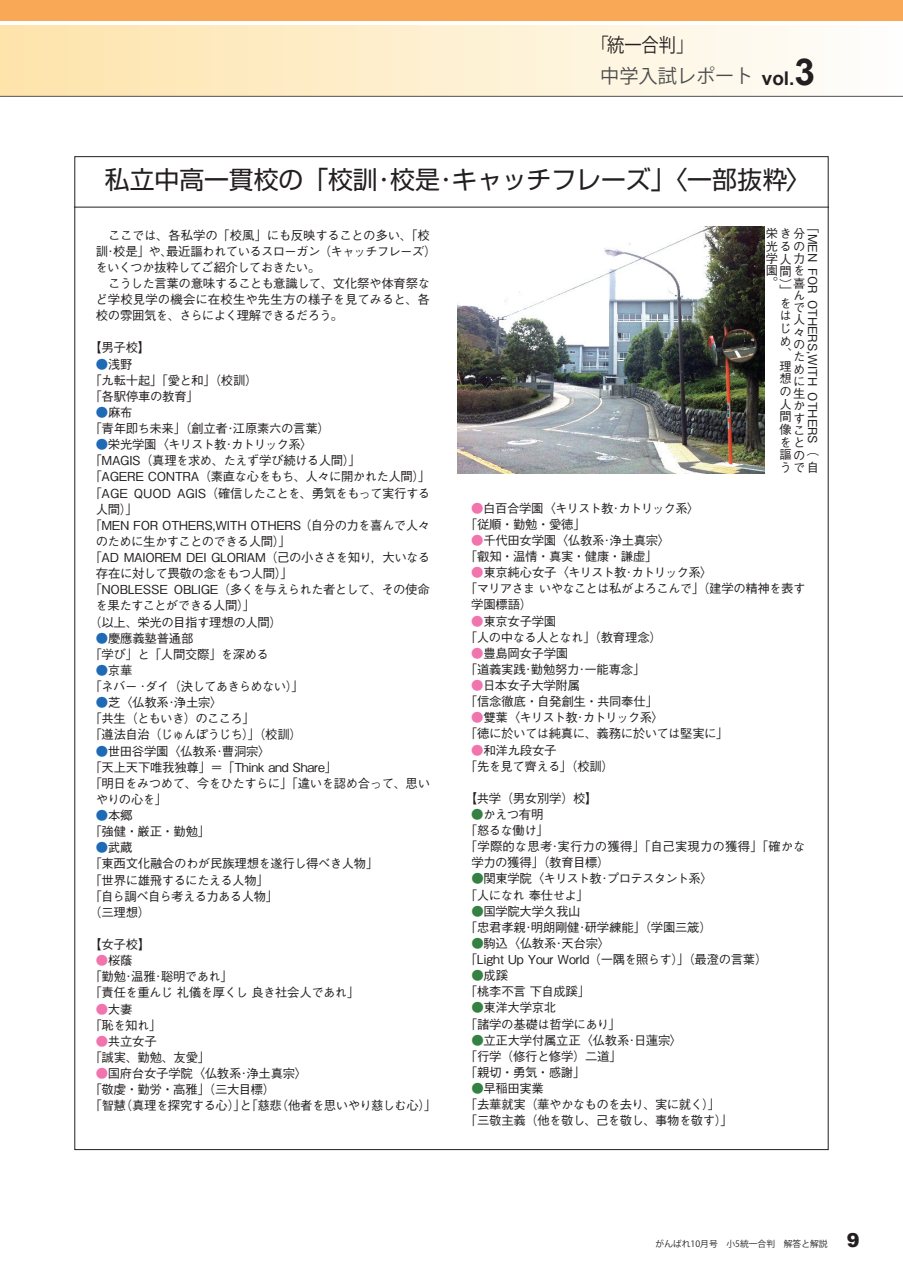
<style>
.page{position:relative;width:903px;height:1275px;background:#fff}
.page>*{position:absolute;margin:0;border:0;box-sizing:border-box;transform-origin:0 0}
.t1{font:24.85px "Shin Go Pro";color:#231f20}
.t2{font:19.25px "Shin Go Pr 5 De Bold 83 pv RKSJ H";color:#4b4c4d}
.t3{font:19.25px "Gothic MB101 Pr 5 Bold 83 pv RKSJ H";color:#231f20;scale:.9 1}
.t4{font:500 12.42px/16.1px "Gothic BBB Pro";letter-spacing:-.03em;color:#231f20}
.t5{font:500 12.42px/16.1px "Gothic BBB Pro";letter-spacing:-.05em;color:#231f20}
.t6{font:500 12.42px/16.1px "Gothic BBB Pro";letter-spacing:-.055em;color:#231f20}
.t7{font:500 12.42px "Gothic BBB Pro";letter-spacing:.01em;color:#231f20}
.t8{font:500 12.42px "Gothic BBB Pro";letter-spacing:-.075em;color:#231f20}
.t9{font:500 12.25px/12.2px "Gothic BBB Pro";color:#231f20}
.t10{font:8.75px "Koz Go Pr 6 N";color:#231f20}
.s1{font-family:"Gothic MB101 Pr 5 Light 83 pv RKSJ H"}
.s2{font-family:"Arial";font-weight:700;font-size:37.1px;color:#231f20}
.s3{color:#1f6ab5}
.s4{color:#f174ad}
.s5{color:#358043}
.s6{font-size:9.62px}
.s7{font-family:"Arial";font-weight:900;font-size:19.25px}
</style>
<div class="page">
<div style="left:0;top:25px;width:903px;height:70px;background:linear-gradient(to right,#fee3aa,#fefefc)"></div>
<div style="left:0;top:0;width:903px;height:21px;background:#f9a855"></div>
<hr style="left:0;top:96px;width:903px;height:1px;background:#57585a">
<hr style="left:74px;top:207px;width:754px;height:1px;background:#231f20">
<img style="left:458px;top:227px;width:306px;height:246px">
<h2 class="t3" style="left:591px;top:34px;width:115px"><span class="s1">「</span>統一合判<span class="s1">」</span></h2>
<h2 class="t2" style="left:600px;top:65px;width:216px">中学入試レポート <sub>vol.</sub><span class="s2">3</span></h2>
<h1 class="t1" style="left:105px;top:160px;width:707px">私立中高一貫校の「校訓･校是･キャッチフレーズ」〈一部抜粋〉</h1>
<p class="t4" style="left:95px;top:225px;width:343px">　ここでは、各私学の「校風」にも反映することの多い、「校訓･校是」や、最近謳われているスローガン（キャッチフレーズ）をいくつか抜粋してご紹介しておきたい。<br>　こうした言葉の意味することも意識して、文化祭や体育祭など学校見学の機会に在校生や先生方の様子を見てみると、各校の雰囲気を、さらによく理解できるだろう。</p>
<p class="t4" style="left:89px;top:338px;width:62px">【男子校】</p>
<p class="t4" style="left:89px;top:354px;width:170px;text-indent:6px"><span class="s3">●</span>浅野<br>「九転十起」「愛と和」（校訓）「各駅停車の教育」</p>
<p class="t4" style="left:89px;top:403px;width:242px;text-indent:6px"><span class="s3">●</span>麻布<br>「青年即ち未来」（創立者･江原素六の言葉）</p>
<p class="t8" style="left:96px;top:435px;width:219px"><span class="s3">●</span>栄光学園〈キリスト教･カトリック系〉</p>
<p class="t4" style="left:89px;top:451px;width:273px">「MAGIS（真理を求め、たえず学び続ける人間）」</p>
<p class="t4" style="left:89px;top:467px;width:343px">「AGERE CONTRA（素直な心をもち、人々に開かれた人間）」</p>
<p class="t4" style="left:89px;top:483px;width:342px">「AGE QUOD AGIS（確信したことを、勇気をもって実行する</p>
<p class="t4" style="left:96px;top:499px;width:44px">人間）」</p>
<p class="t4" style="left:89px;top:516px;width:342px">「MEN FOR OTHERS,WITH OTHERS（自分の力を喜んで人々</p>
<p class="t5" style="left:96px;top:532px;width:197px">のために生かすことのできる人間）」</p>
<p class="t4" style="left:89px;top:548px;width:342px">「AD MAIOREM DEI GLORIAM（己の小ささを知り，大いなる</p>
<p class="t4" style="left:96px;top:564px;width:198px">存在に対して畏敬の念をもつ人間）」</p>
<p class="t4" style="left:89px;top:580px;width:342px">「NOBLESSE OBLIGE（多くを与えられた者として、その使命</p>
<p class="t5" style="left:96px;top:596px;width:161px">を果たすことができる人間）」</p>
<p class="t4" style="left:89px;top:612px;width:194px">（以上、栄光の目指す理想の人間）</p>
<p class="t4" style="left:89px;top:628px;width:181px;text-indent:6px"><span class="s3">●</span>慶應義塾普通部<br>「学び」と「人間交際」を深める</p>
<p class="t6" style="left:89px;top:661px;width:216px;text-indent:6px"><span class="s3">●</span>京華<br>「ネバー･ダイ（決してあきらめない）」</p>
<p class="t5" style="left:89px;top:693px;width:214px;text-indent:6px"><span class="s3">●</span>芝〈仏教系･浄土宗〉<br>「共生（ともいき）のこころ」<br>「遵法自治（じゅんぽうじち）」（校訓）</p>
<p class="t4" style="left:96px;top:741px;width:176px"><span class="s3">●</span>世田谷学園〈仏教系･曹洞宗〉</p>
<p class="t4" style="left:89px;top:757px;width:249px">「天上天下唯我独尊」＝「Think and Share」</p>
<p class="t4" style="left:89px;top:773px;width:342px">「明日をみつめて、今をひたすらに」「違いを認め合って、思い</p>
<p class="t4" style="left:96px;top:790px;width:73px">やりの心を」</p>
<p class="t4" style="left:89px;top:806px;width:122px;text-indent:6px"><span class="s3">●</span>本郷<br>「強健・厳正・勤勉」</p>
<p class="t4" style="left:89px;top:838px;width:291px;text-indent:7px"><span class="s3">●</span>武蔵<br>「東西文化融合のわが民族理想を遂行し得べき人物」「世界に雄飛するにたえる人物」<br>「自ら調べ自ら考える力ある人物」<br>（三理想）</p>
<p class="t4" style="left:89px;top:935px;width:63px">【女子校】</p>
<p class="t4" style="left:89px;top:951px;width:271px;text-indent:6px"><span class="s4">●</span>桜蔭<br>「勤勉･温雅･聡明であれ」<br>「責任を重んじ 礼儀を厚くし 良き社会人であれ」</p>
<p class="t4" style="left:89px;top:999px;width:74px;text-indent:6px"><span class="s4">●</span>大妻<br>「恥を知れ」</p>
<p class="t4" style="left:89px;top:1031px;width:122px;text-indent:6px"><span class="s4">●</span>共立女子<br>「誠実、勤勉、友愛」</p>
<p class="t4" style="left:89px;top:1064px;width:349px;text-indent:6px"><span class="s4">●</span>国府台女子学院〈仏教系･浄土真宗〉<br>「敬虔・勤労・高雅」（三大目標）<br>「智慧（真理を探究する心）」と「慈悲（他者を思いやり慈しむ心）」</p>
<p class="t9" style="left:766px;top:226px;width:40px">栄き分光るの学人力園間を。</p>
<p class="t9" style="left:779px;top:277px;width:14px">）</p>
<p class="t9" style="left:779px;top:283px;width:26px">」を<br>は<br>じ<br>め、理想の人間像こをと謳の</p>
<p class="t9" style="left:807px;top:220px;width:13px">「</p>
<p class="t9" style="left:820px;top:234px;width:212px;rotate:90deg">MEN FOR OTHERS,WITH OTHERS</p>
<p class="t9" style="left:779px;top:440px;width:41px;line-height:17.3px;text-align:right">（<br>うで自</p>
<p class="t9" style="left:793px;top:275px;width:13px;text-align:justify">喜んで人々のために生かす</p>
<p class="t4" style="left:465px;top:498px;width:237px;text-indent:6px"><span class="s4">●</span>白百合学園〈キリスト教･カトリック系〉「従順・勤勉・愛徳」</p>
<p class="t4" style="left:465px;top:531px;width:207px;text-indent:6px"><span class="s4">●</span>千代田女学園〈仏教系･浄土真宗〉「叡知・温情・真実・健康・謙虚」</p>
<p class="t6" style="left:471px;top:563px;width:243px"><span class="s4">●</span>東京純心女子〈キリスト教･カトリック系〉</p>
<p class="t4" style="left:465px;top:579px;width:342px">「マリアさま いやなことは私がよろこんで」（建学の精神を表す</p>
<p class="t4" style="left:471px;top:595px;width:62px">学園標語）</p>
<p class="t4" style="left:465px;top:611px;width:199px;text-indent:6px"><span class="s4">●</span>東京女子学園<br>「人の中なる人となれ」（教育理念）</p>
<p class="t4" style="left:465px;top:643px;width:182px;text-indent:6px"><span class="s4">●</span>豊島岡女子学園<br>「道義実践･勤勉努力･一能専念」</p>
<p class="t4" style="left:465px;top:676px;width:195px;text-indent:6px"><span class="s4">●</span>日本女子大学附属<br>「信念徹底・自発創生・共同奉仕」</p>
<p class="t4" style="left:465px;top:708px;width:265px;text-indent:6px"><span class="s4">●</span>雙葉〈キリスト教･カトリック系〉<br>「徳に於いては純真に、義務に於いては堅実に」</p>
<p class="t4" style="left:465px;top:740px;width:151px;text-indent:6px"><span class="s4">●</span>和洋九段女子<br>「先を見て齊える」（校訓）</p>
<p class="t4" style="left:465px;top:789px;width:134px">【共学（男女別学）校】</p>
<p class="t4" style="left:471px;top:805px;width:74px"><span class="s5">●</span>かえつ有明</p>
<p class="t4" style="left:465px;top:821px;width:85px">「怒るな働け」</p>
<p class="t7" style="left:465px;top:837px;width:342px">「学際的な思考･実行力の獲得」「自己実現力の獲得」「確かな</p>
<p class="t4" style="left:471px;top:853px;width:140px">学力の獲得」（教育目標）</p>
<p class="t5" style="left:465px;top:869px;width:250px;text-indent:6px"><span class="s5">●</span>関東学院〈キリスト教･プロテスタント系〉「人になれ 奉仕せよ」</p>
<p class="t4" style="left:465px;top:901px;width:248px;text-indent:6px"><span class="s5">●</span>国学院大学久我山<br>「忠君孝親･明朗剛健･研学練能」（学園三箴）</p>
<p class="t4" style="left:465px;top:934px;width:304px;text-indent:6px"><span class="s5">●</span>駒込〈仏教系･天台宗〉<br>「Light Up Your World（一隅を照らす）」（最澄の言葉）</p>
<p class="t4" style="left:465px;top:966px;width:127px;text-indent:6px"><span class="s5">●</span>成蹊<br>「桃李不言 下自成蹊」</p>
<p class="t4" style="left:465px;top:998px;width:158px;text-indent:6px"><span class="s5">●</span>東洋大学京北<br>「諸学の基礎は哲学にあり」</p>
<p class="t4" style="left:465px;top:1030px;width:219px;text-indent:6px"><span class="s5">●</span>立正大学付属立正〈仏教系･日蓮宗〉「行学（修行と修学）二道」<br>「親切・勇気・感謝」</p>
<p class="t4" style="left:465px;top:1079px;width:269px;text-indent:6px"><span class="s5">●</span>早稲田実業<br>「去華就実（華やかなものを去り、実に就く）」「三敬主義（他を敬し、己を敬し、事物を敬す）」</p>
<p class="t10" style="left:655px;top:1238px;width:206px">がんばれ10月号　小5統一合判　解答と解説<span class="s6">　　</span><span class="s7">9</span></p>
</div>
